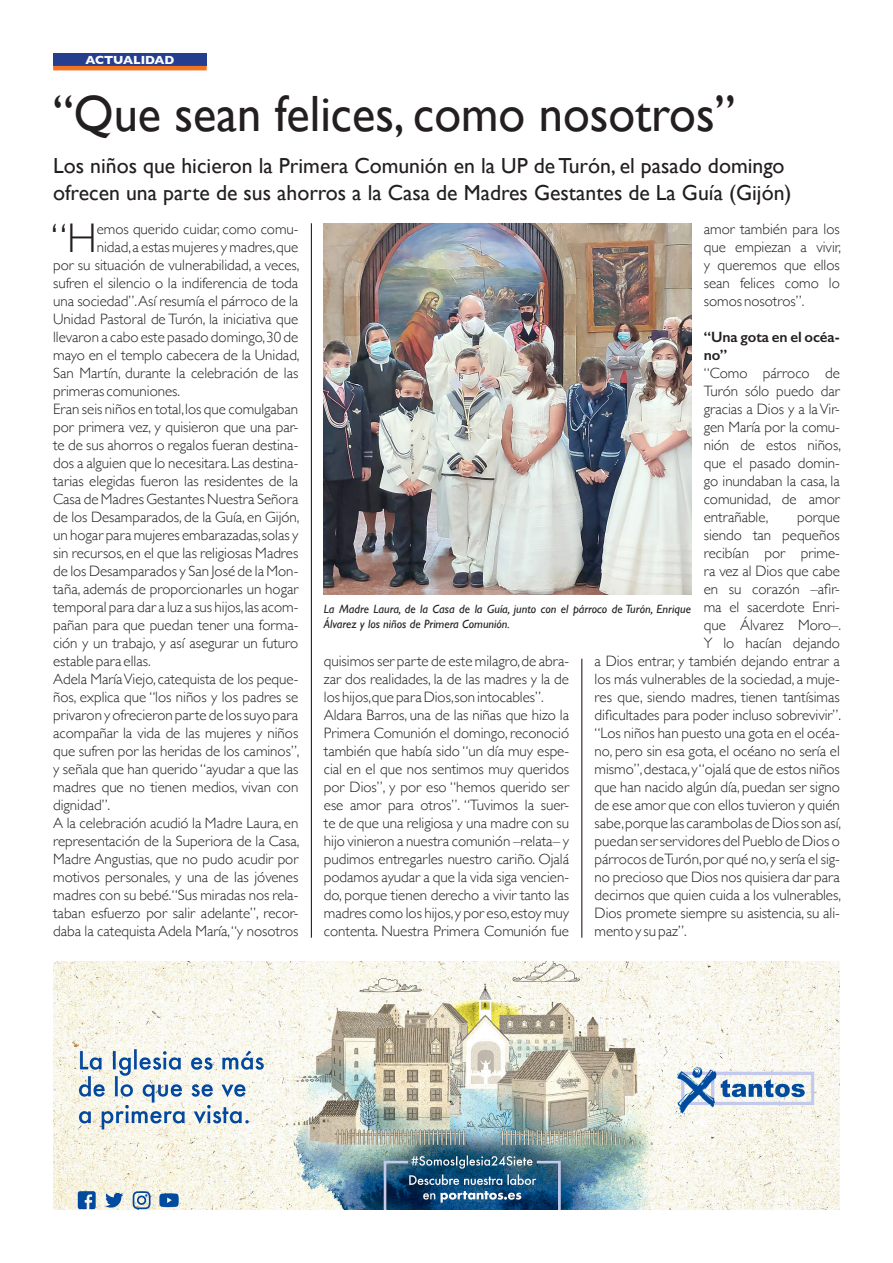
<style>
.page{position:relative;width:893px;height:1263px;background:#fff}
.page>*{position:absolute;margin:0;border:0;box-sizing:border-box;transform-origin:0 0}
.t1{font:51px "Gill Sans";color:#231f20;scale:.95 1}
.Texto_general{font:300 41.4px "Gill Sans";color:#231f20}
.Subtítulo_5_columnas{font:21.75px/27px "Gill Sans";color:#231f20}
.Texto_general-2{font:300 15px/18px "Gill Sans";color:#231f20;text-align:justify}
.Texto_general-3{font:600 15px/18px "Gill Sans";color:#231f20}
.t2{font:italic 12px/14.4px "Gill Sans";color:#231f20}
.t3{font:700 12px "Gill Sans";color:#fff}
</style>
<div class="page">
<div style="left:53px;top:53px;width:154px;height:13px;background:#253f8e"></div>
<hr style="left:582px;top:659px;width:1px;height:279px;background:#1b0000">
<hr style="left:53px;top:66px;width:154px;height:4px;background:#f47321">
<hr style="left:311px;top:223px;width:1px;height:715px;background:#1b0000">
<img style="left:324px;top:223px;width:367px;height:371px">
<img style="left:53px;top:961px;width:787px;height:249px">
<p class="t3" style="left:85px;top:50px;width:91px">ACTUALIDAD</p>
<p class="t1" style="left:53px;top:84px;width:720px">“Que sean felices, como nosotros”</p>
<p class="Subtítulo_5_columnas" style="left:53px;top:152px;width:740px">Los niños que hicieron la Primera Comunión en la UP de Turón, el pasado domingo ofrecen una parte de sus ahorros a la Casa de Madres Gestantes de La Guía (Gijón)</p>
<p class="Texto_general" style="left:51px;top:206px;width:48px">“H</p>
<p class="Texto_general-2" style="left:97px;top:219px;width:203px">emos querido cuidar, como comu-</p>
<p class="Texto_general-2" style="left:97px;top:237px;width:203px">nidad, a estas mujeres y madres, que</p>
<p class="Texto_general-2" style="left:53px;top:255px;width:248px">por su situación de vulnerabilidad, a veces,</p>
<p class="Texto_general-2" style="left:53px;top:273px;width:247px">sufren el silencio o la indiferencia de toda</p>
<p class="Texto_general-2" style="left:53px;top:291px;width:247px">una sociedad”. Así resumía el párroco de la</p>
<p class="Texto_general-2" style="left:53px;top:309px;width:247px">Unidad Pastoral de Turón, la iniciativa que</p>
<p class="Texto_general-2" style="left:53px;top:327px;width:247px">llevaron a cabo este pasado domingo, 30 de</p>
<p class="Texto_general-2" style="left:53px;top:345px;width:248px">mayo en el templo cabecera de la Unidad,</p>
<p class="Texto_general-2" style="left:53px;top:363px;width:247px">San Martín, durante la celebración de las</p>
<p class="Texto_general-2" style="left:53px;top:381px;width:129px">primeras comuniones.</p>
<p class="Texto_general-2" style="left:53px;top:399px;width:248px">Eran seis niños en total, los que comulgaban por primera vez, y quisieron que una par&shy;te de sus ahorros o regalos fueran destina&shy;dos a alguien que lo necesitara. Las destina&shy;tarias elegidas fueron las residentes de la Casa de Madres Gestantes Nuestra Señora de los Desamparados, de la Guía, en Gijón, un hogar para mujeres embarazadas, solas y sin recursos, en el que las religiosas Madres de los Desamparados y San José de la Mon&shy;taña, además de proporcionarles un hogar temporal para dar a luz a sus hijos, las acom&shy;pañan para que puedan tener una forma&shy;ción y un trabajo, y así asegurar un futuro estable para ellas.</p>
<p class="Texto_general-2" style="left:53px;top:669px;width:248px">Adela María Viejo, catequista de los peque&shy;ños, explica que “los niños y los padres se privaron y ofrecieron parte de los suyo para acompañar la vida de las mujeres y niños que sufren por las heridas de los caminos”, y señala que han querido “ayudar a que las madres que no tienen medios, vivan con dignidad”.</p>
<p class="Texto_general-2" style="left:53px;top:813px;width:248px">A la celebración acudió la Madre Laura, en representación de la Superiora de la Casa, Madre Angustias, que no pudo acudir por motivos personales, y una de las jóvenes madres con su bebé.“Sus miradas nos rela&shy;taban esfuerzo por salir adelante”, recor&shy;daba la catequista Adela María,“y nosotros</p>
<p class="Texto_general-2" style="left:704px;top:219px;width:139px">amor también para los que empiezan a vivir, y queremos que ellos sean felices como lo somos nosotros”.</p>
<p class="Texto_general-3" style="left:704px;top:328px;width:138px">“Una gota en el océa&shy;no”</p>
<p class="Texto_general-2" style="left:704px;top:363px;width:139px">“Como párroco de Turón sólo puedo dar gracias a Dios y a la Vir&shy;gen María por la comu&shy;nión de estos niños, que el pasado domin&shy;go inundaban la casa, la comunidad, de amor entrañable,</p>
<p class="Texto_general-2" style="left:797px;top:507px;width:44px">porque</p>
<p class="Texto_general-2" style="left:704px;top:525px;width:138px">siendo tan pequeños</p>
<p class="Texto_general-2" style="left:704px;top:543px;width:138px">recibían por prime-</p>
<p class="Texto_general-2" style="left:704px;top:561px;width:138px">ra vez al Dios que cabe</p>
<p class="Texto_general-2" style="left:704px;top:579px;width:138px">en su corazón –afir-</p>
<p class="Texto_general-2" style="left:704px;top:597px;width:138px">ma el sacerdote Enri-</p>
<p class="Texto_general-2" style="left:704px;top:615px;width:139px">que Álvarez Moro–.</p>
<p class="Texto_general-2" style="left:704px;top:633px;width:138px">Y lo hacían dejando</p>
<p class="Texto_general-2" style="left:595px;top:651px;width:247px">a Dios entrar, y también dejando entrar a</p>
<p class="Texto_general-2" style="left:595px;top:669px;width:247px">los más vulnerables de la sociedad, a muje-</p>
<p class="Texto_general-2" style="left:595px;top:687px;width:247px">res que, siendo madres, tienen tantísimas</p>
<p class="Texto_general-2" style="left:595px;top:705px;width:248px">dificultades para poder incluso sobrevivir”.</p>
<p class="Texto_general-2" style="left:595px;top:723px;width:247px">“Los niños han puesto una gota en el océa-</p>
<p class="Texto_general-2" style="left:595px;top:741px;width:247px">no, pero sin esa gota, el océano no sería el</p>
<p class="Texto_general-2" style="left:595px;top:759px;width:247px">mismo”, destaca, y “ojalá que de estos niños</p>
<p class="Texto_general-2" style="left:595px;top:777px;width:247px">que han nacido algún día, puedan ser signo</p>
<p class="Texto_general-2" style="left:595px;top:795px;width:247px">de ese amor que con ellos tuvieron y quién</p>
<p class="Texto_general-2" style="left:595px;top:813px;width:248px">sabe, porque las carambolas de Dios son así,</p>
<p class="Texto_general-2" style="left:595px;top:831px;width:247px">puedan ser servidores del Pueblo de Dios o</p>
<p class="Texto_general-2" style="left:595px;top:849px;width:247px">párrocos de Turón, por qué no, y sería el sig-</p>
<p class="Texto_general-2" style="left:595px;top:867px;width:247px">no precioso que Dios nos quisiera dar para</p>
<p class="Texto_general-2" style="left:595px;top:885px;width:248px">decirnos que quien cuida a los vulnerables,</p>
<p class="Texto_general-2" style="left:595px;top:903px;width:247px">Dios promete siempre su asistencia, su ali-</p>
<p class="Texto_general-2" style="left:595px;top:921px;width:94px">mento y su paz”.</p>
<p class="t2" style="left:324px;top:602px;width:369px">La Madre Laura, de la Casa de la Guía, junto con el párroco de Turón, Enrique<br>Álvarez y los niños de Primera Comunión.</p>
<p class="Texto_general-2" style="left:324px;top:651px;width:247px">quisimos ser parte de este milagro, de abra&shy;zar dos realidades, la de las madres y la de los hijos,que para Dios,son intocables”.</p>
<p class="Texto_general-2" style="left:324px;top:705px;width:247px">Aldara Barros, una de las niñas que hizo la Primera Comunión el domingo, reconoció también que había sido “un día muy espe&shy;cial en el que nos sentimos muy queridos por Dios”, y por eso “hemos querido ser ese amor para otros”. “Tuvimos la suer&shy;te de que una religiosa y una madre con su hijo vinieron a nuestra comunión –relata– y pudimos entregarles nuestro cariño. Ojalá podamos ayudar a que la vida siga vencien&shy;do, porque tienen derecho a vivir tanto las madres como los hijos, y por eso, estoy muy contenta. Nuestra Primera Comunión fue</p>
</div>
